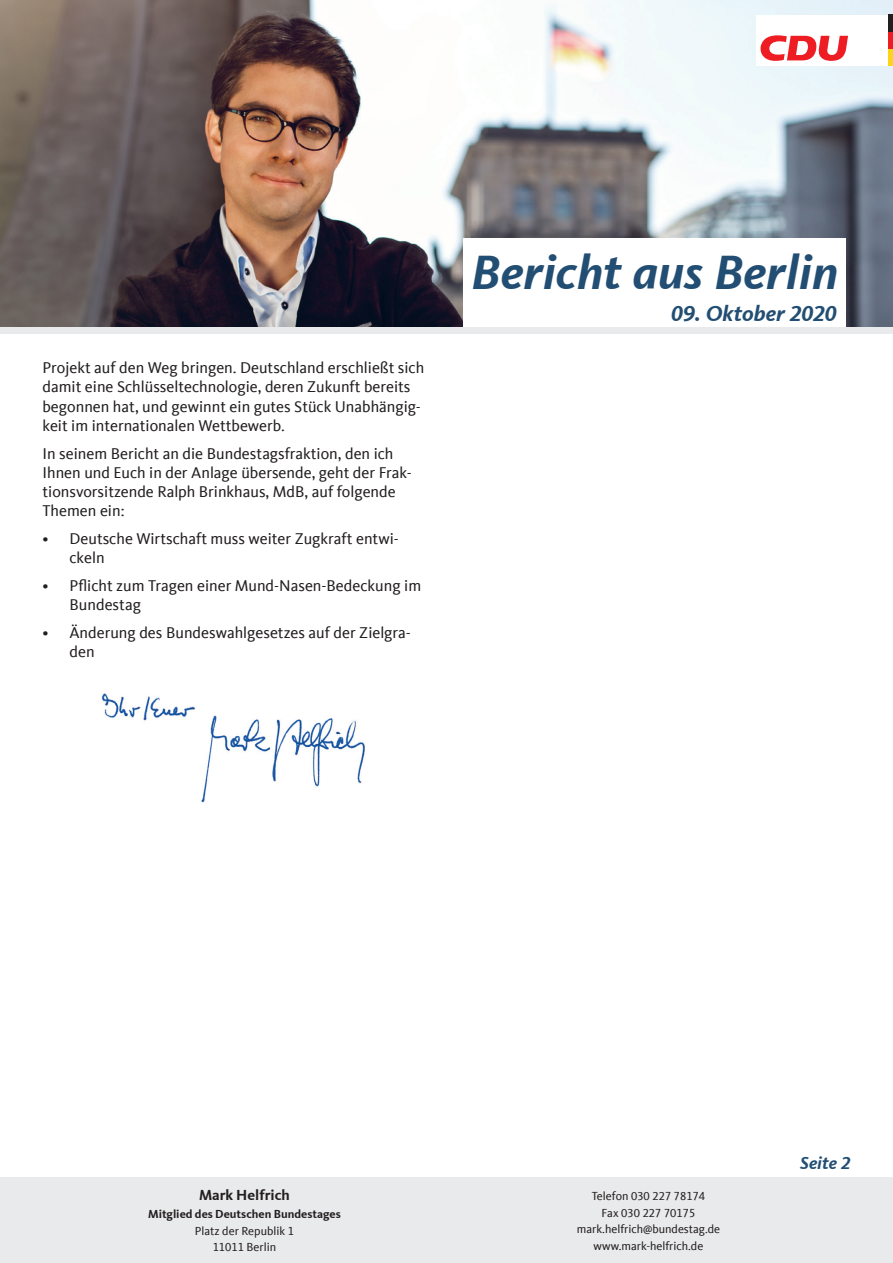
<style>
.page{position:relative;width:893px;height:1263px;background:#fff}
.page>*{position:absolute;margin:0;border:0;box-sizing:border-box;transform-origin:0 0}
.t1{font:italic 700 49.5px "CDU Kievit Tab";color:#224e73}
.t2{font:italic 700 22.5px "CDU Kievit Tab";color:#224e73}
.t3{font:italic 700 18px "CDU Kievit Tab";color:#224e73}
.t4{font:16.05px/19.2px "CDU Kievit Tab";color:#231f20}
.t5{font:700 15px "CDU Kievit Tab";color:#231f20}
.t6{font:12px/16.5px "CDU Kievit Tab";color:#231f20;text-align:center}
.t7{font:700 12px "CDU Kievit Tab";color:#231f20}
</style>
<div class="page">
<div style="left:0;top:1178px;width:893px;height:85px;background:#e9eaeb"></div>
<img style="left:0;top:0;width:893px;height:327px">
<div style="left:463px;top:238px;width:383px;height:94px;background:#fff"></div>
<div style="left:0;top:327px;width:893px;height:7px;background:#e9eaeb"></div>
<div style="left:756px;top:15px;width:137px;height:51px;background:#fff"></div>
<svg style="left:760px;top:35px;width:88px;height:26px"></svg>
<hr style="left:889px;top:49px;width:4px;height:17px;background:#fed419">
<hr style="left:889px;top:32px;width:4px;height:17px;background:#ed1d23">
<hr style="left:889px;top:15px;width:4px;height:17px;background:#231f20">
<img style="left:102px;top:693px;width:93px;height:28px">
<img style="left:201px;top:715px;width:164px;height:87px">
<p class="t4" style="left:43px;top:358px;width:383px">Projekt auf den Weg bringen. Deutschland erschließt sich damit eine Schlüsseltechnologie, deren Zukunft bereits begonnen hat, und gewinnt ein gutes Stück Unabhängig&shy;keit im internationalen Wettbewerb.</p>
<p class="t4" style="left:43px;top:444px;width:371px">In seinem Bericht an die Bundestagsfraktion, den ich Ihnen und Euch in der Anlage übersende, geht der Frak&shy;tionsvorsitzende Ralph Brinkhaus, MdB, auf folgende Themen ein:</p>
<p class="t4" style="left:70px;top:529px;width:331px;text-indent:-27px">• Deutsche Wirtschaft muss weiter Zugkraft entwi&shy;ckeln</p>
<p class="t4" style="left:70px;top:576px;width:353px;text-indent:-27px">• Pflicht zum Tragen einer Mund-Nasen-Bedeckung im<br>Bundestag</p>
<p class="t4" style="left:70px;top:623px;width:343px;text-indent:-27px">• Änderung des Bundeswahlgesetzes auf der Zielgra&shy;den</p>
<h1 class="t1" style="left:471px;top:243px;width:369px">Bericht aus Berlin</h1>
<h2 class="t2" style="left:671px;top:300px;width:167px">09. Oktober 2020</h2>
<p class="t5" style="left:199px;top:1186px;width:92px">Mark Helfrich</p>
<p class="t7" style="left:148px;top:1207px;width:194px">Mitglied des Deutschen Bundestages</p>
<p class="t6" style="left:195px;top:1223px;width:101px">Platz der Republik 1<br>11011 Berlin</p>
<p class="t6" style="left:577px;top:1188px;width:145px">Telefon 030 227 78174<br>Fax 030 227 70175 mark.helfrich@bundestag.de www.mark-helfrich.de</p>
<p class="t3" style="left:800px;top:1153px;width:52px">Seite 2</p>
</div>
